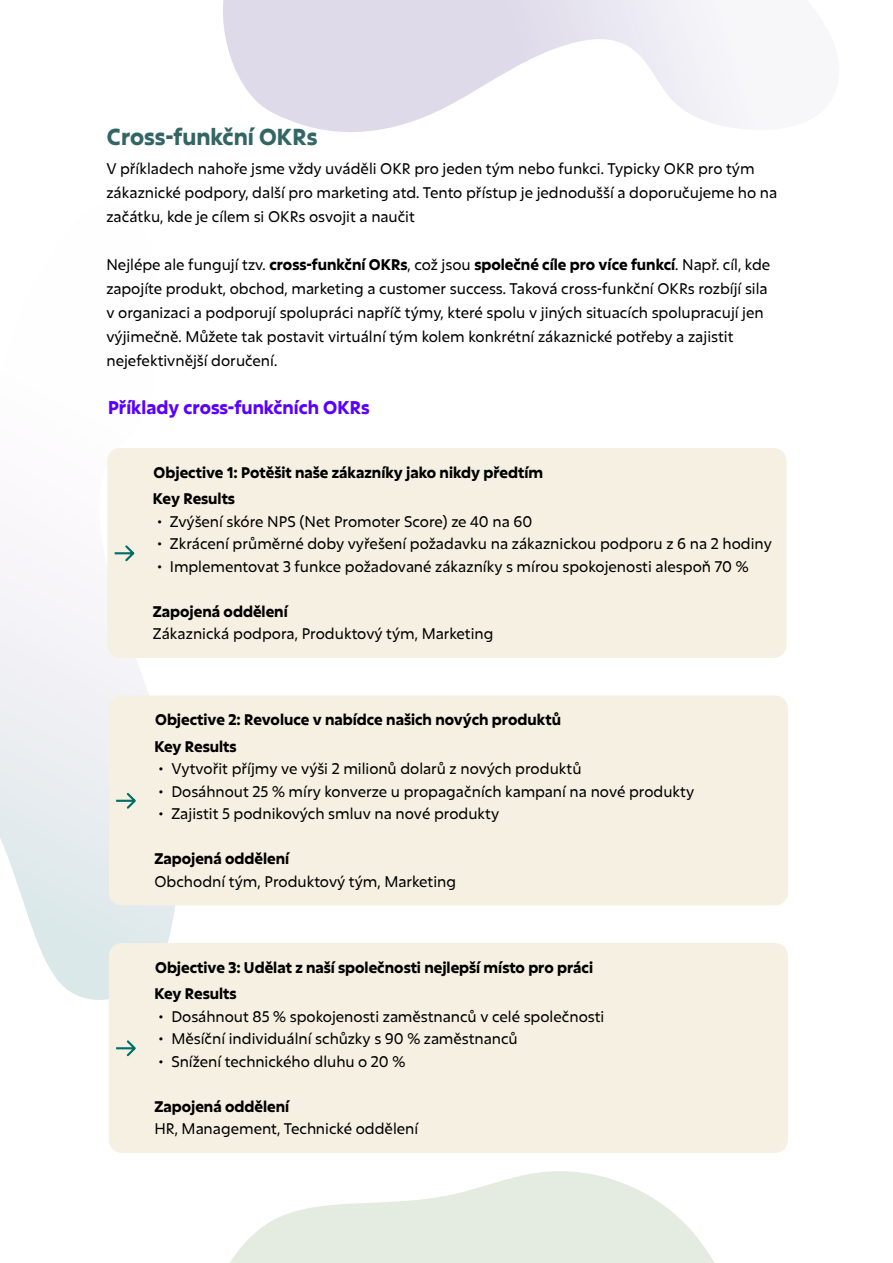
<style>
.page{position:relative;width:893px;height:1263px;background:#fff}
.page>*{position:absolute;margin:0;border:0;box-sizing:border-box;transform-origin:0 0}
.t1{font:700 22.5px "Excon";color:#336565}
.t2{font:700 18px "Excon";color:#5a00ff}
.t3{font:15px/24px "Excon";color:#000}
.t4{font:700 15px "Excon";color:#000}
.s1{font-weight:700}
</style>
<div class="page">
<svg style="left:230px;top:1171px;width:485px;height:92px"></svg>
<svg style="left:223px;top:0;width:521px;height:132px"></svg>
<svg style="left:0;top:573px;width:187px;height:427px"></svg>
<div style="left:107px;top:448px;width:679px;height:210px;background:#f5f0e1;border-radius:13px"></div>
<svg style="left:115px;top:545px;width:19px;height:16px"></svg>
<div style="left:109px;top:696px;width:679px;height:209px;background:#f5f0e1;border-radius:13px"></div>
<svg style="left:116px;top:793px;width:20px;height:16px"></svg>
<div style="left:109px;top:943px;width:679px;height:210px;background:#f5f0e1;border-radius:13px"></div>
<svg style="left:116px;top:1040px;width:20px;height:16px"></svg>
<h1 class="t1" style="left:107px;top:122px;width:212px">Cross-funkční OKRs</h1>
<p class="t3" style="left:106px;top:156px;width:672px">V příkladech nahoře jsme vždy uváděli OKR pro jeden tým nebo funkci. Typicky OKR pro tým zákaznické podpory, další pro marketing atd. Tento přístup je jednodušší a doporučujeme ho na začátku, kde je cílem si OKRs osvojit a naučit</p>
<p class="t3" style="left:106px;top:252px;width:665px">Nejlépe ale fungují tzv. <span class="s1">cross-funkční OKRs</span>, což jsou <span class="s1">společné cíle pro více funkcí</span>. Např. cíl, kde zapojíte produkt, obchod, marketing a customer success. Taková cross-funkční OKRs rozbíjí sila v organizaci a podporují spolupráci napříč týmy, které spolu v jiných situacích spolupracují jen výjimečně. Můžete tak postavit virtuální tým kolem konkrétní zákaznické potřeby a zajistit nejefektivnější doručení.</p>
<p class="t2" style="left:108px;top:396px;width:263px">Příklady cross-funkčních OKRs</p>
<p class="t4" style="left:154px;top:462px;width:391px">Objective 1: Potěšit naše zákazníky jako nikdy předtím</p>
<p class="t4" style="left:153px;top:489px;width:84px">Key Results</p>
<p class="t3" style="left:157px;top:509px;width:377px">• Zvýšení skóre NPS (Net Promoter Score) ze 40 na 60</p>
<p class="t3" style="left:157px;top:531px;width:616px">• Zkrácení průměrné doby vyřešení požadavku na zákaznickou podporu z 6 na 2 hodiny</p>
<p class="t3" style="left:157px;top:554px;width:593px">• Implementovat 3 funkce požadované zákazníky s mírou spokojenosti alespoň 70 %</p>
<p class="t4" style="left:153px;top:601px;width:136px">Zapojená oddělení</p>
<p class="t3" style="left:153px;top:621px;width:342px">Zákaznická podpora, Produktový tým, Marketing</p>
<p class="t4" style="left:155px;top:710px;width:407px">Objective 2: Revoluce v nabídce našich nových produktů</p>
<p class="t4" style="left:154px;top:736px;width:84px">Key Results</p>
<p class="t3" style="left:159px;top:756px;width:424px">• Vytvořit příjmy ve výši 2 milionů dolarů z nových produktů</p>
<p class="t3" style="left:159px;top:779px;width:537px">• Dosáhnout 25 % míry konverze u propagačních kampaní na nové produkty</p>
<p class="t3" style="left:159px;top:801px;width:342px">• Zajistit 5 podnikových smluv na nové produkty</p>
<p class="t4" style="left:154px;top:849px;width:136px">Zapojená oddělení</p>
<p class="t3" style="left:154px;top:869px;width:303px">Obchodní tým, Produktový tým, Marketing</p>
<p class="t4" style="left:155px;top:957px;width:439px">Objective 3: Udělat z naší společnosti nejlepší místo pro práci</p>
<p class="t4" style="left:154px;top:984px;width:84px">Key Results</p>
<p class="t3" style="left:159px;top:1004px;width:447px">• Dosáhnout 85 % spokojenosti zaměstnanců v celé společnosti</p>
<p class="t3" style="left:159px;top:1026px;width:360px">• Měsíční individuální schůzky s 90 % zaměstnanců</p>
<p class="t3" style="left:159px;top:1049px;width:248px">• Snížení technického dluhu o 20 %</p>
<p class="t4" style="left:154px;top:1096px;width:136px">Zapojená oddělení</p>
<p class="t3" style="left:154px;top:1116px;width:265px">HR, Management, Technické oddělení</p>
</div>
